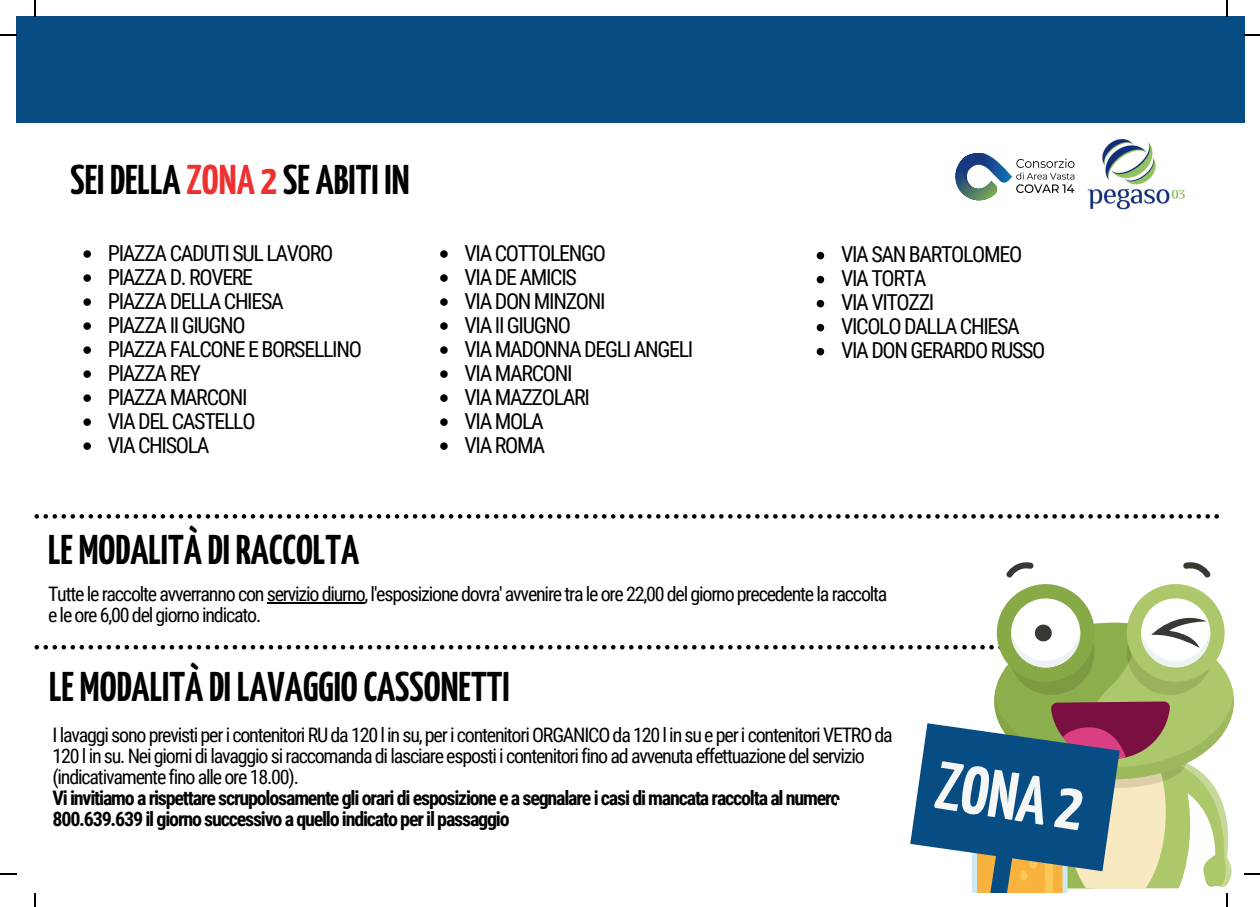
<style>
.page{position:relative;width:1260px;height:907px;background:#fff}
.page>*{position:absolute;margin:0;border:0;box-sizing:border-box;transform-origin:0 0}
.t1{font:700 67.4px "Yanone Kaffeesatz";color:#f5f7f7}
.t2{font:700 41.4px "Yanone Kaffeesatz";color:#000}
.t3{font:22px/24px "Roboto Condensed";letter-spacing:-.06em;color:#000}
.t4{font:20px/21px "Roboto Condensed";letter-spacing:-.06em;color:#000}
.t5{font:700 20px/21px "Roboto Condensed";letter-spacing:-.06em;color:#000}
.s1{color:#ee302e}
</style>
<div class="page">
<div style="left:16px;top:17px;width:1228px;height:106px;background:#074d84"></div>
<svg style="left:34px;top:514px;width:1184px;height:4px"></svg>
<svg style="left:83px;top:250px;width:8px;height:8px"></svg>
<svg style="left:83px;top:274px;width:8px;height:8px"></svg>
<svg style="left:83px;top:298px;width:8px;height:8px"></svg>
<svg style="left:83px;top:322px;width:8px;height:8px"></svg>
<svg style="left:83px;top:346px;width:8px;height:8px"></svg>
<svg style="left:83px;top:370px;width:8px;height:8px"></svg>
<svg style="left:83px;top:394px;width:8px;height:8px"></svg>
<svg style="left:83px;top:418px;width:8px;height:8px"></svg>
<svg style="left:83px;top:442px;width:8px;height:8px"></svg>
<svg style="left:440px;top:250px;width:7px;height:8px"></svg>
<svg style="left:440px;top:274px;width:7px;height:8px"></svg>
<svg style="left:440px;top:298px;width:7px;height:8px"></svg>
<svg style="left:440px;top:322px;width:7px;height:8px"></svg>
<svg style="left:440px;top:346px;width:7px;height:8px"></svg>
<svg style="left:440px;top:370px;width:7px;height:8px"></svg>
<svg style="left:440px;top:394px;width:7px;height:8px"></svg>
<svg style="left:440px;top:418px;width:7px;height:8px"></svg>
<svg style="left:440px;top:442px;width:7px;height:8px"></svg>
<svg style="left:816px;top:252px;width:8px;height:7px"></svg>
<svg style="left:816px;top:276px;width:8px;height:7px"></svg>
<svg style="left:816px;top:300px;width:8px;height:7px"></svg>
<svg style="left:816px;top:324px;width:8px;height:7px"></svg>
<svg style="left:816px;top:348px;width:8px;height:7px"></svg>
<svg style="left:1183px;top:562px;width:26px;height:15px"></svg>
<svg style="left:1006px;top:562px;width:27px;height:15px"></svg>
<img style="left:1074px;top:139px;width:111px;height:71px">
<img style="left:996px;top:160px;width:15px;height:33px">
<img style="left:955px;top:153px;width:41px;height:47px">
<svg style="left:1016px;top:159px;width:58px;height:34px"></svg>
<svg style="left:35px;top:0;width:1px;height:16px"></svg>
<svg style="left:0;top:34px;width:17px;height:2px"></svg>
<svg style="left:1226px;top:0;width:1px;height:16px"></svg>
<svg style="left:1244px;top:34px;width:15px;height:2px"></svg>
<svg style="left:0;top:873px;width:17px;height:2px"></svg>
<svg style="left:34px;top:584px;width:1200px;height:323px"></svg>
<svg style="left:1244px;top:873px;width:15px;height:2px"></svg>
<h2 class="t2" style="left:70px;top:150px;width:340px">SEI DELLA <span class="s1">ZONA 2</span> SE ABITI IN</h2>
<p class="t3" style="left:108px;top:240px;width:255px">PIAZZA CADUTI SUL LAVORO<br>PIAZZA D. ROVERE<br>PIAZZA DELLA CHIESA<br>PIAZZA II GIUGNO<br>PIAZZA FALCONE E BORSELLINO<br>PIAZZA REY<br>PIAZZA MARCONI<br>VIA DEL CASTELLO<br>VIA CHISOLA</p>
<h2 class="t2" style="left:48px;top:520px;width:312px">LE MODALITÀ DI RACCOLTA</h2>
<p class="t3" style="left:464px;top:240px;width:230px">VIA COTTOLENGO<br>VIA DE AMICIS<br>VIA DON MINZONI<br>VIA II GIUGNO<br>VIA MADONNA DEGLI ANGELI<br>VIA MARCONI<br>VIA MAZZOLARI<br>VIA MOLA<br>VIA ROMA</p>
<p class="t3" style="left:840px;top:242px;width:206px">VIA SAN BARTOLOMEO<br>VIA TORTA<br>VIA VITOZZI<br>VICOLO DALLA CHIESA<br>VIA DON GERARDO RUSSO</p>
<p class="t4" style="left:48px;top:583px;width:840px">Tutte le raccolte avverranno con servizio diurno, l'esposizione dovra' avvenire tra le ore 22,00 del giorno precedente la raccolta e le ore 6,00 del giorno indicato.</p>
<h2 class="t2" style="left:49px;top:656px;width:462px">LE MODALITÀ DI LAVAGGIO CASSONETTI</h2>
<p class="t4" style="left:52px;top:724px;width:841px">I lavaggi sono previsti per i contenitori RU da 120 l in su, per i contenitori ORGANICO da 120 l in su e per i contenitori VETRO da<br>120 l in su. Nei giorni di lavaggio si raccomanda di lasciare esposti i contenitori fino ad avvenuta effettuazione del servizio (indicativamente fino alle ore 18.00).</p>
<p class="t5" style="left:52px;top:787px;width:789px">Vi invitiamo a rispettare scrupolosamente gli orari di esposizione e a segnalare i casi di mancata raccolta al numero<br>800.639.639 il giorno successivo a quello indicato per il passaggio</p>
<h1 class="t1" style="left:944px;top:737px;width:149px;rotate:9deg">ZONA 2</h1>
</div>
